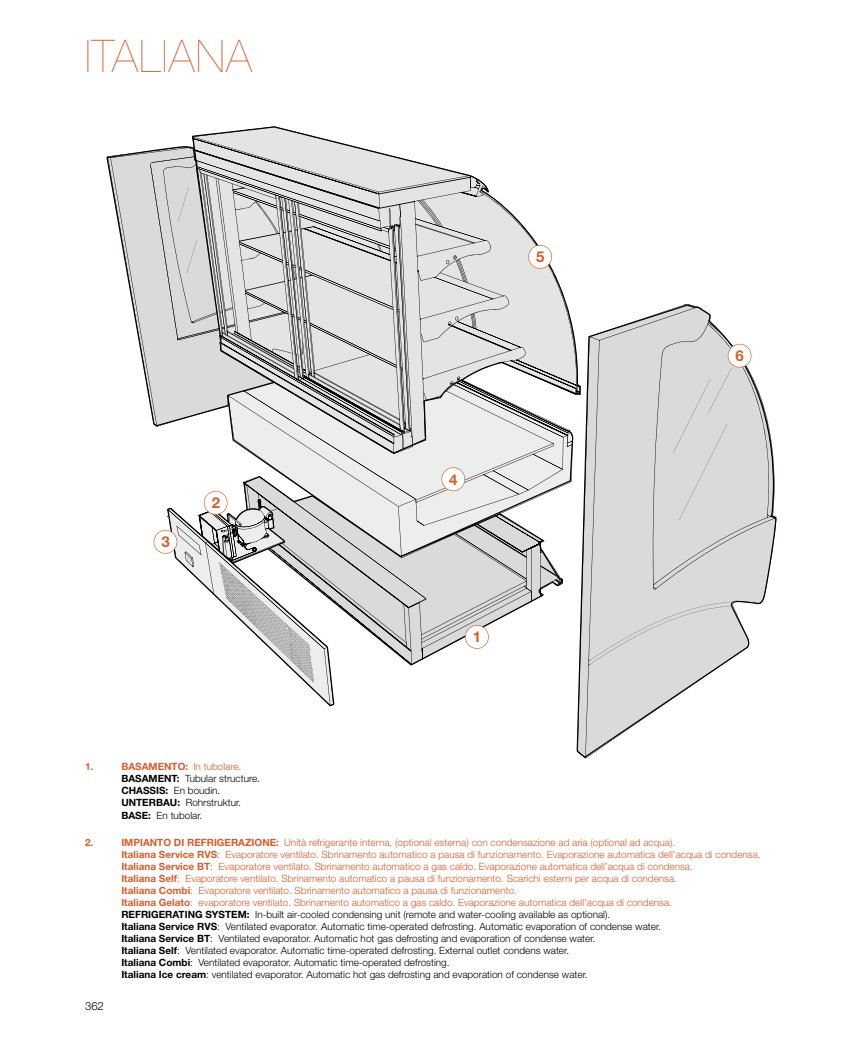
<style>
.page{position:relative;width:851px;height:1053px;background:#fff}
.page>*{position:absolute;margin:0;border:0;box-sizing:border-box;transform-origin:0 0}
.t1{font:200 45px "Helvetica Neue";letter-spacing:.025em;color:#d45e2e}
.t2{font:700 15px "Helvetica Neue";color:#d45e2e}
.t3{font:300 11.25px "Helvetica Neue";color:#000}
.t4{font:300 10px/12px "Helvetica Neue";color:#d45e2e}
.t5{font:300 10px/12.1px "Helvetica Neue";color:#000}
.t6{font:700 10px "Helvetica Neue";color:#d45e2e}
.s1{font-weight:700;color:#d45e2e}
.s2{color:#d45e2e}
.s3{font-weight:700}
.s4{font-weight:700;color:#000}
.s5{color:#000}
</style>
<div class="page">
<svg style="left:168px;top:126px;width:193px;height:22px;fill:#e3e4e4"></svg>
<svg style="left:107px;top:148px;width:286px;height:257px"></svg>
<svg style="left:150px;top:156px;width:626px;height:602px"></svg>
<svg style="left:590px;top:601px;width:145px;height:63px"></svg>
<svg style="left:178px;top:187px;width:554px;height:476px"></svg>
<svg style="left:465px;top:625px;width:23px;height:23px"></svg>
<svg style="left:528px;top:245px;width:24px;height:23px"></svg>
<svg style="left:709px;top:323px;width:67px;height:193px"></svg>
<svg style="left:154px;top:491px;width:180px;height:215px"></svg>
<svg style="left:441px;top:467px;width:24px;height:24px"></svg>
<h1 class="t1" style="left:85px;top:30px;width:168px">ITALIANA</h1>
<h2 class="t2" style="left:161px;top:532px;width:10px">3</h2>
<h2 class="t2" style="left:212px;top:493px;width:10px">2</h2>
<h2 class="t2" style="left:536px;top:247px;width:10px">5</h2>
<h2 class="t2" style="left:449px;top:470px;width:10px">4</h2>
<h2 class="t2" style="left:473px;top:627px;width:10px">1</h2>
<h2 class="t2" style="left:735px;top:346px;width:10px">6</h2>
<p class="t6" style="left:85px;top:760px;width:10px">1.</p>
<p class="t5" style="left:121px;top:760px;width:140px"><span class="s1">BASAMENTO:</span> <span class="s2">In tubolare.<br></span><span class="s3">BASAMENT:</span> Tubular structure.<br><span class="s3">CHASSIS:</span> En boudin.<br><span class="s3">UNTERBAU:</span> Rohrstruktur.<br><span class="s3">BASE:</span> En tubolar.</p>
<p class="t6" style="left:85px;top:835px;width:10px">2.</p>
<p class="t4" style="left:121px;top:835px;width:640px"><span class="s3">IMPIANTO DI REFRIGERAZIONE:</span> Unità refrigerante interna, (optional esterna) con condensazione ad aria (optional ad acqua).<br><span class="s3">Italiana Service RVS</span>: Evaporatore ventilato. Sbrinamento automatico a pausa di funzionamento. Evaporazione automatica dell’acqua di condensa.<br><span class="s3">Italiana Service BT</span>: Evaporatore ventilato. Sbrinamento automatico a gas caldo. Evaporazione automatica dell’acqua di condensa.<br><span class="s3">Italiana Self</span>: Evaporatore ventilato. Sbrinamento automatico a pausa di funzionamento. Scarichi esterni per acqua di condensa.<br><span class="s3">Italiana Combi</span>: Evaporatore ventilato. Sbrinamento automatico a pausa di funzionamento.<br><span class="s3">Italiana Gelato</span>: evaporatore ventilato. Sbrinamento automatico a gas caldo. Evaporazione automatica dell’acqua di condensa.<br><span class="s4">REFRIGERATING SYSTEM:</span> <span class="s5">In-built air-cooled condensing unit (remote and water-cooling available as optional).<br></span><span class="s4">Italiana Service RVS</span><span class="s5">: Ventilated evaporator. Automatic time-operated defrosting. Automatic evaporation of condense water.<br></span><span class="s4">Italiana Service BT</span><span class="s5">: Ventilated evaporator. Automatic hot gas defrosting and evaporation of condense water.<br></span><span class="s4">Italiana Self</span><span class="s5">: Ventilated evaporator. Automatic time-operated defrosting. External outlet condens water.<br></span><span class="s4">Italiana Combi</span><span class="s5">: Ventilated evaporator. Automatic time-operated defrosting.<br></span><span class="s4">Italiana Ice cream</span><span class="s5">: ventilated evaporator. Automatic hot gas defrosting and evaporation of condense water.</span></p>
<p class="t3" style="left:85px;top:998px;width:20px">362</p>
</div>
